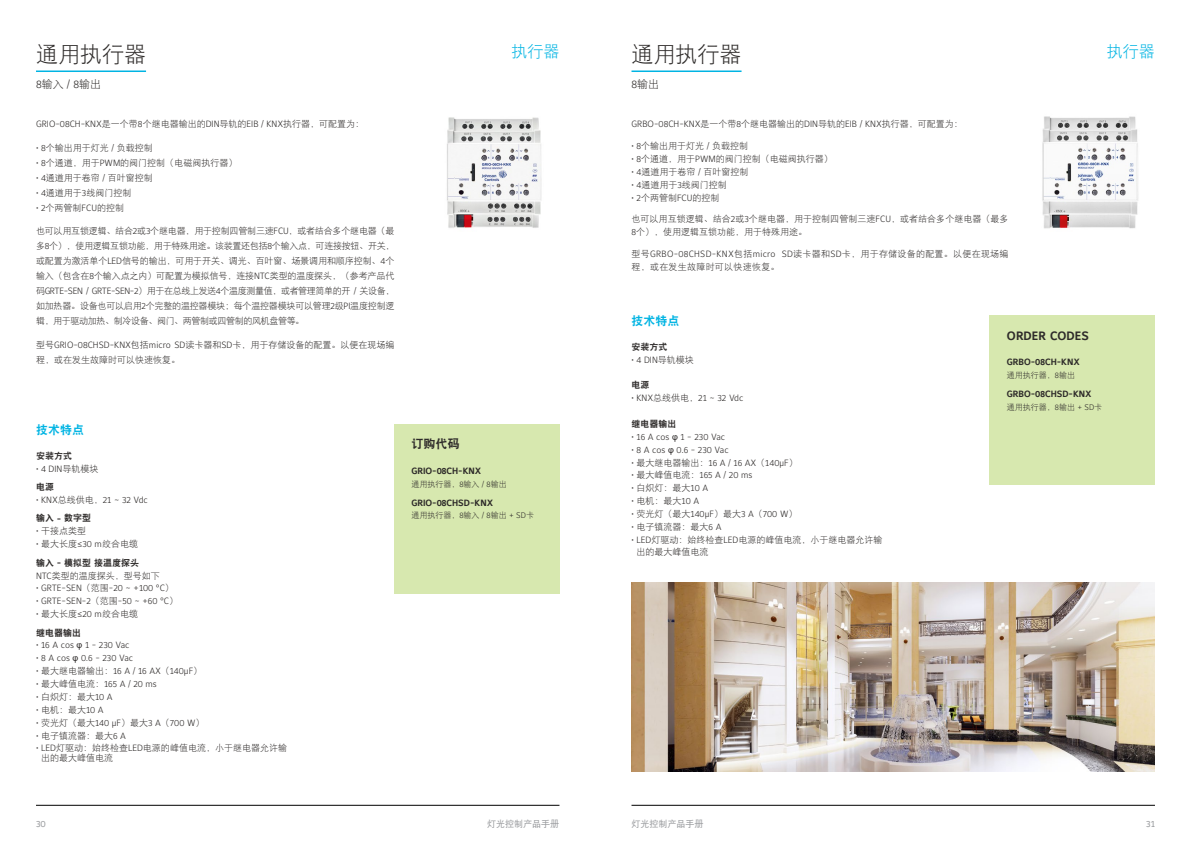
<style>
.page{position:relative;width:1191px;height:842px;background:#fff}
.page>*{position:absolute;margin:0;border:0;box-sizing:border-box;transform-origin:0 0}
.t1{font:22px "DF Hei GB W3";color:#2d2a29}
.t2{font:16px "DF Hei GB W3";color:#00b4e3}
.t3{font:700 12px "Maurea Jci Lf ML";letter-spacing:.01em;color:#2d2a29}
.t4{font:12px "DF Hei GB W9";color:#00b4e3}
.t5{font:12px "DF Hei GB W9";color:#2d2a29}
.t6{font:11px "DF Hei GB W3";color:#2d2a29}
.t7{font:9px/15px "DF Hei GB W3";color:#2d2a29}
.t8{font:9px "Maurea Light Lf";color:#2d2a29}
.t9{font:300 9px "Maurea Jci Lf ML";color:#2d2a29}
.t10{font:9px/13px "DF Hei GB W3";letter-spacing:.03em;color:#2d2a29}
.t11{font:700 9px "Maurea Jci Lf ML";color:#2d2a29}
.t12{font:9px "DF Hei GB W9";color:#2d2a29}
.t13{font:9px "DF Hei GB W5";color:#96989b}
.t14{font:9px "Maurea Jci Lf ML";color:#96989b}
.t15{font:8px "DF Hei GB W3";color:#2d2a29}
.s1{font-family:"Maurea Light Lf"}
.s2{font-family:"DF Hei GB W3"}
.s3{font-family:"Maurea Bold Lf"}
.s4{font-family:"Maurea Jci Lf ML";font-weight:300}
.s5{font-family:"Arial";font-weight:400}
</style>
<div class="page">
<hr style="left:36px;top:805px;width:523px;height:1px;background:#000">
<hr style="left:631px;top:805px;width:524px;height:1px;background:#000">
<hr style="left:36px;top:71px;width:110px;height:1px;background:#00b4e3">
<div style="left:394px;top:424px;width:165px;height:169px;background:#d7e8af"></div>
<hr style="left:631px;top:71px;width:110px;height:1px;background:#00b4e3">
<div style="left:990px;top:315px;width:165px;height:170px;background:#d7e8af"></div>
<img style="left:631px;top:583px;width:524px;height:188px">
<img style="left:447px;top:117px;width:95px;height:111px">
<img style="left:1042px;top:116px;width:96px;height:113px">
<h1 class="t1" style="left:36px;top:42px;width:111px">通用执行器</h1>
<h2 class="t2" style="left:511px;top:42px;width:50px">执行器</h2>
<p class="t6" style="left:36px;top:78px;width:67px"><span class="s1">8</span>输入 <span class="s1">/ 8</span>输出</p>
<p class="t8" style="left:36px;top:119px;width:330px">GRIO-08CH-KNX<span class="s2">是一个带</span>8<span class="s2">个继电器输出的</span>DIN<span class="s2">导轨的</span>EIB / KNX<span class="s2">执行器，可配置为：</span></p>
<p class="t7" style="left:36px;top:140px;width:118px"><span class="s1">• 8</span>个输出用于灯光 <span class="s1">/</span> 负载控制</p>
<p class="t7" style="left:36px;top:155px;width:203px"><span class="s1">• 8</span>个通道，用于<span class="s1">PWM</span>的阀门控制（电磁阀执行器）</p>
<p class="t7" style="left:36px;top:170px;width:118px"><span class="s1">• 4</span>通道用于卷帘 <span class="s1">/</span> 百叶窗控制</p>
<p class="t7" style="left:36px;top:185px;width:97px"><span class="s1">• 4</span>通道用于<span class="s1">3</span>线阀门控制</p>
<p class="t7" style="left:36px;top:200px;width:90px"><span class="s1">• 2</span>个两管制<span class="s1">FCU</span>的控制</p>
<p class="t7" style="left:36px;top:224px;width:360px;text-align:justify">也可以用互锁逻辑、结合<span class="s1">2</span>或<span class="s1">3</span>个继电器，用于控制四管制三速<span class="s1">FCU</span>，或者结合多个继电器（最多<span class="s1">8</span>个），使用逻辑互锁功能，用于特殊用途。该装置还包括<span class="s1">8</span>个输入点，可连接按钮、开关，或配置为激活单个<span class="s1">LED</span>信号的输出，可用于开关、调光、百叶窗、场景调用和顺序控制、<span class="s1">4</span>个输入（包含在<span class="s1">8</span>个输入点之内）可配置为模拟信号，连接<span class="s1">NTC</span>类型的温度探头，（参考产品代码<span class="s1">GRTE-SEN / GRTE-SEN-2</span>）用于在总线上发送<span class="s1">4</span>个温度测量值，或者管理简单的开 <span class="s1">/</span> 关设备，如加热器。设备也可以启用<span class="s1">2</span>个完整的温控器模块；每个温控器模块可以管理<span class="s1">2</span>级<span class="s1">PI</span>温度控制逻辑，用于驱动加热、制冷设备、阀门、两管制或四管制的风机盘管等。</p>
<p class="t7" style="left:36px;top:337px;width:360px">型号<span class="s1">GRIO-08CHSD-KNX</span>包括<span class="s1">micro SD</span>读卡器和<span class="s1">SD</span>卡，用于存储设备的配置。以便在现场编程，或在发生故障时可以快速恢复。</p>
<h3 class="t4" style="left:36px;top:423px;width:49px">技术特点</h3>
<p class="t12" style="left:36px;top:451px;width:37px">安装方式</p>
<p class="t8" style="left:36px;top:463px;width:64px">• 4 DIN<span class="s2">导轨模块</span></p>
<p class="t12" style="left:36px;top:482px;width:19px">电源</p>
<p class="t8" style="left:36px;top:495px;width:113px">• KNX<span class="s2">总线供电，</span>21 ~ 32 Vdc</p>
<p class="t12" style="left:36px;top:513px;width:57px">输入 <span class="s3">-</span> 数字型</p>
<p class="t7" style="left:36px;top:523px;width:52px"><span class="s1">•</span> 干接点类型</p>
<p class="t7" style="left:36px;top:536px;width:103px"><span class="s1">•</span> 最大长度<span class="s1">≤30 m</span>绞合电缆</p>
<p class="t12" style="left:36px;top:557px;width:105px">输入 <span class="s3">-</span> 模拟型接温度探头</p>
<p class="t7" style="left:36px;top:568px;width:125px"><span class="s1">NTC</span>类型的温度探头，型号如下</p>
<p class="t8" style="left:36px;top:583px;width:139px">• GRTE-SEN<span class="s2">（范围</span>-20 ~ +100 <span class="s4">°C</span><span class="s2">）</span></p>
<p class="t8" style="left:36px;top:596px;width:144px">• GRTE-SEN-2<span class="s2">（范围</span>-50 ~ +60 <span class="s4">°C</span><span class="s2">）</span></p>
<p class="t7" style="left:36px;top:606px;width:104px"><span class="s1">•</span> 最大长度<span class="s1">≤20 m</span>绞合电缆</p>
<p class="t12" style="left:36px;top:627px;width:46px">继电器输出</p>
<p class="t9" style="left:36px;top:640px;width:95px">• 16 A cos <span class="s5">φ</span> 1 - 230 Vac</p>
<p class="t9" style="left:36px;top:653px;width:99px">• 8 A cos <span class="s5">φ</span> 0.6 - 230 Vac</p>
<p class="t8" style="left:36px;top:666px;width:168px">• <span class="s2">最大继电器输出：</span>16 A / 16 AX<span class="s2">（</span>140<span class="s4">μF</span><span class="s2">）</span></p>
<p class="t8" style="left:36px;top:679px;width:122px">• <span class="s2">最大峰值电流：</span>165 A / 20 ms</p>
<p class="t7" style="left:36px;top:689px;width:78px"><span class="s1">•</span> 白炽灯：最大<span class="s1">10 A</span></p>
<p class="t7" style="left:36px;top:702px;width:69px"><span class="s1">•</span> 电机：最大<span class="s1">10 A</span></p>
<p class="t7" style="left:36px;top:715px;width:170px"><span class="s1">•</span> 荧光灯（最大<span class="s1">140</span> <span class="s4">μF</span>）最大<span class="s1">3 A</span>（<span class="s1">700 W</span>）</p>
<p class="t7" style="left:36px;top:728px;width:91px"><span class="s1">•</span> 电子镇流器：最大<span class="s1">6 A</span></p>
<p class="t7" style="left:41px;top:743px;width:247px;line-height:10px;text-indent:-5px"><span class="s1">• LED</span>灯驱动：始终检查<span class="s1">LED</span>电源的峰值电流，小于继电器允许输出的最大峰值电流</p>
<h3 class="t5" style="left:411px;top:438px;width:49px">订购代码</h3>
<p class="t11" style="left:411px;top:466px;width:71px">GRIO-08CH-KNX</p>
<p class="t15" style="left:411px;top:480px;width:97px">通用执行器，<span class="s1">8</span>输入 <span class="s1">/ 8</span>输出</p>
<p class="t11" style="left:411px;top:497px;width:83px">GRIO-08CHSD-KNX</p>
<p class="t15" style="left:411px;top:511px;width:124px">通用执行器，<span class="s1">8</span>输入 <span class="s1">/ 8</span>输出 <span class="s1">+ SD</span>卡</p>
<h1 class="t1" style="left:631px;top:42px;width:111px">通用执行器</h1>
<h2 class="t2" style="left:1107px;top:42px;width:49px">执行器</h2>
<p class="t6" style="left:631px;top:78px;width:29px"><span class="s1">8</span>输出</p>
<p class="t8" style="left:631px;top:119px;width:333px">GRBO-08CH-KNX<span class="s2">是一个带</span>8<span class="s2">个继电器输出的</span>DIN<span class="s2">导轨的</span>EIB / KNX<span class="s2">执行器，可配置为：</span></p>
<p class="t7" style="left:631px;top:138px;width:118px"><span class="s1">• 8</span>个输出用于灯光 <span class="s1">/</span> 负载控制</p>
<p class="t7" style="left:631px;top:151px;width:203px"><span class="s1">• 8</span>个通道，用于<span class="s1">PWM</span>的阀门控制（电磁阀执行器）</p>
<p class="t7" style="left:631px;top:164px;width:118px"><span class="s1">• 4</span>通道用于卷帘 <span class="s1">/</span> 百叶窗控制</p>
<p class="t7" style="left:631px;top:177px;width:97px"><span class="s1">• 4</span>通道用于<span class="s1">3</span>线阀门控制</p>
<p class="t7" style="left:631px;top:190px;width:90px"><span class="s1">• 2</span>个两管制<span class="s1">FCU</span>的控制</p>
<p class="t7" style="left:631px;top:212px;width:378px;line-height:13px">也可以用互锁逻辑、结合<span class="s1">2</span>或<span class="s1">3</span>个继电器，用于控制四管制三速<span class="s1">FCU</span>，或者结合多个继电器（最多<br><span class="s1">8</span>个），使用逻辑互锁功能，用于特殊用途。</p>
<p class="t10" style="left:631px;top:247px;width:378px">型号<span class="s1">GRBO-08CHSD-KNX</span>包括<span class="s1">micro SD</span>读卡器和<span class="s1">SD</span>卡，用于存储设备的配置。以便在现场编程，或在发生故障时可以快速恢复。</p>
<h3 class="t4" style="left:631px;top:314px;width:49px">技术特点</h3>
<p class="t12" style="left:631px;top:342px;width:37px">安装方式</p>
<p class="t8" style="left:631px;top:354px;width:64px">• 4 DIN<span class="s2">导轨模块</span></p>
<p class="t12" style="left:631px;top:380px;width:19px">电源</p>
<p class="t8" style="left:631px;top:393px;width:113px">• KNX<span class="s2">总线供电，</span>21 ~ 32 Vdc</p>
<p class="t12" style="left:631px;top:419px;width:46px">继电器输出</p>
<p class="t9" style="left:631px;top:431px;width:95px">• 16 A cos <span class="s5">φ</span> 1 - 230 Vac</p>
<p class="t9" style="left:631px;top:444px;width:99px">• 8 A cos <span class="s5">φ</span> 0.6 - 230 Vac</p>
<p class="t8" style="left:631px;top:457px;width:168px"><span class="s4">•</span> <span class="s2">最大继电器输出：</span>16 A / 16 AX<span class="s2">（</span>140<span class="s4">μF</span><span class="s2">）</span></p>
<p class="t8" style="left:631px;top:470px;width:122px">• <span class="s2">最大峰值电流：</span>165 A / 20 ms</p>
<p class="t7" style="left:631px;top:480px;width:78px"><span class="s1">•</span> 白炽灯：最大<span class="s1">10 A</span></p>
<p class="t7" style="left:631px;top:493px;width:69px"><span class="s1">•</span> 电机：最大<span class="s1">10 A</span></p>
<p class="t7" style="left:631px;top:506px;width:167px"><span class="s1">•</span> 荧光灯（最大<span class="s1">140</span><span class="s4">μF</span>）最大<span class="s1">3 A</span>（<span class="s1">700 W</span>）</p>
<p class="t7" style="left:631px;top:519px;width:91px"><span class="s1">•</span> 电子镇流器：最大<span class="s1">6 A</span></p>
<p class="t7" style="left:636px;top:533px;width:247px;line-height:12px;text-indent:-5px"><span class="s1">• LED</span>灯驱动：始终检查<span class="s1">LED</span>电源的峰值电流，小于继电器允许输出的最大峰值电流</p>
<h3 class="t3" style="left:1007px;top:328px;width:83px">ORDER CODES</h3>
<p class="t11" style="left:1007px;top:357px;width:74px">GRBO-08CH-KNX</p>
<p class="t15" style="left:1007px;top:371px;width:70px">通用执行器，<span class="s1">8</span>输出</p>
<p class="t11" style="left:1007px;top:388px;width:86px">GRBO-08CHSD-KNX</p>
<p class="t15" style="left:1007px;top:402px;width:97px">通用执行器，<span class="s1">8</span>输出 <span class="s1">+ SD</span>卡</p>
<p class="t14" style="left:36px;top:818px;width:11px">30</p>
<p class="t13" style="left:487px;top:818px;width:73px">灯光控制产品手册</p>
<p class="t13" style="left:631px;top:818px;width:73px">灯光控制产品手册</p>
<p class="t14" style="left:1146px;top:818px;width:10px">31</p>
</div>
